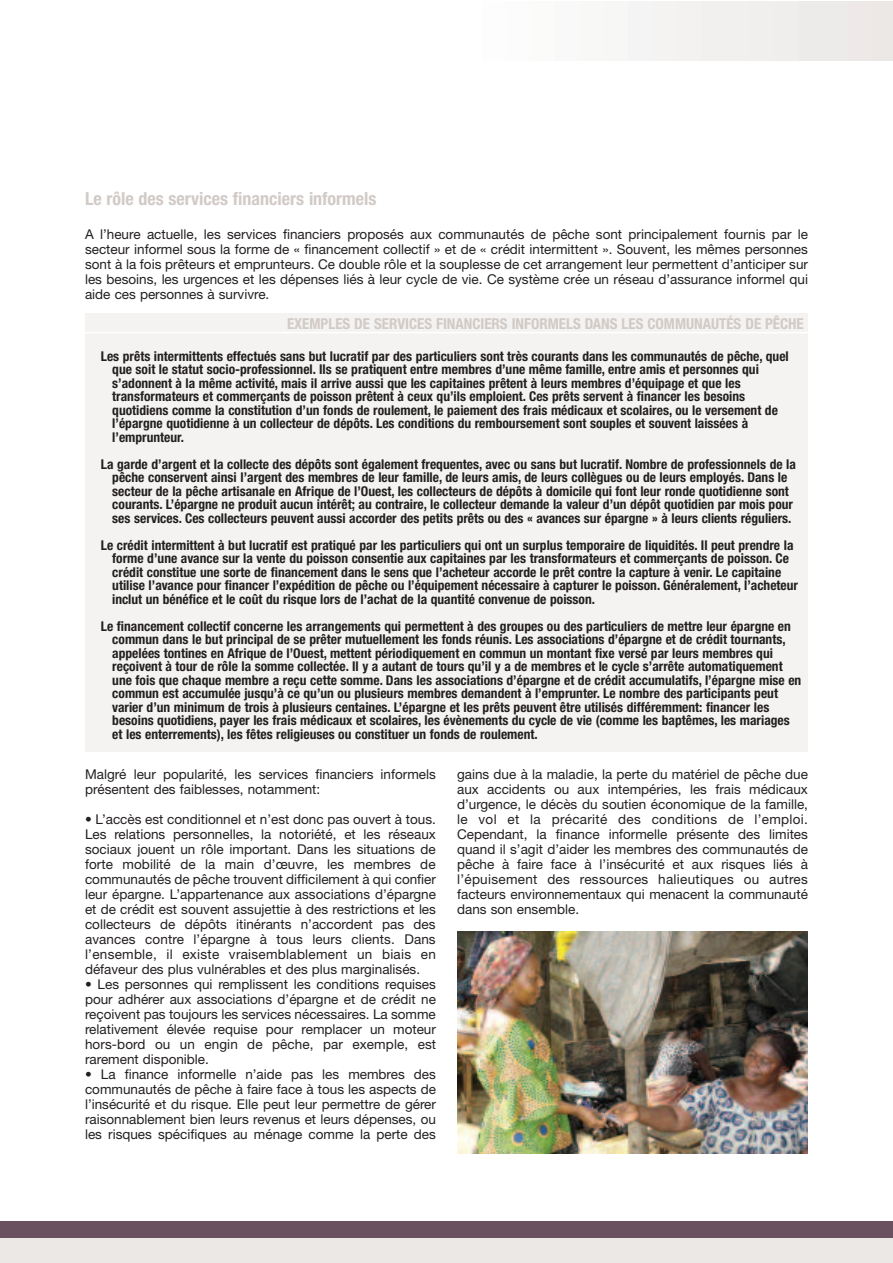
<style>
.page{position:relative;width:893px;height:1263px;background:#fff}
.page>*{position:absolute;margin:0;border:0;box-sizing:border-box;transform-origin:0 0}
.t1{font:700 condensed 18px "Helvetica Neue";color:#d1cac6}
.t2{font:700 condensed 15px "Helvetica Neue";color:#d1cac6}
.t3{font:700 condensed 13.5px/13.5px "Helvetica Neue";color:#231f20}
.t4{font:13.5px/15px "Helvetica Neue";color:#231f20;text-align:justify}
</style>
<div class="page">
<div style="left:0;top:1222px;width:892px;height:17px;background:#6b5260"></div>
<div style="left:0;top:1239px;width:892px;height:24px;background:#ebe8e6"></div>
<div style="left:876px;top:1px;width:12px;height:60px;background:#ebe8e6"></div>
<div style="left:852px;top:1px;width:12px;height:60px;background:#eee9e8"></div>
<div style="left:828px;top:1px;width:11px;height:60px;background:#edebe9"></div>
<div style="left:803px;top:1px;width:12px;height:60px;background:#edebea"></div>
<div style="left:779px;top:1px;width:11px;height:60px;background:#efeeec"></div>
<div style="left:755px;top:1px;width:11px;height:60px;background:#f0efed"></div>
<div style="left:730px;top:1px;width:12px;height:60px;background:#f1f0ee"></div>
<div style="left:706px;top:1px;width:11px;height:60px;background:#f1f0ef"></div>
<div style="left:681px;top:1px;width:12px;height:60px;background:#f3f2f1"></div>
<div style="left:657px;top:1px;width:12px;height:60px;background:#f4f3f2"></div>
<div style="left:633px;top:1px;width:11px;height:60px;background:#f5f4f4"></div>
<div style="left:608px;top:1px;width:12px;height:60px;background:#f7f7f6"></div>
<div style="left:584px;top:1px;width:11px;height:60px;background:#f8f8f7"></div>
<div style="left:560px;top:1px;width:11px;height:60px;background:#faf9f9"></div>
<div style="left:535px;top:1px;width:12px;height:60px;background:#fbfbfa"></div>
<div style="left:85px;top:314px;width:723px;height:437px;background:#f4f3f1"></div>
<hr style="left:85px;top:332px;width:723px;height:1px;background:#fff">
<img style="left:457px;top:932px;width:351px;height:222px">
<h1 class="t1" style="left:85px;top:192px;width:293px">Le rôle des services financiers informels</h1>
<p class="t4" style="left:85px;top:228px;width:725px">A l’heure actuelle, les services financiers proposés aux communautés de pêche sont principalement fournis par le secteur informel sous la forme de « financement collectif » et de « crédit intermittent ». Souvent, les mêmes personnes sont à la fois prêteurs et emprunteurs. Ce double rôle et la souplesse de cet arrangement leur permettent d’anticiper sur les besoins, les urgences et les dépenses liés à leur cycle de vie. Ce système crée un réseau d’assurance informel qui aide ces personnes à survivre.</p>
<p class="t2" style="left:287px;top:318px;width:518px">EXEMPLES DE SERVICES FINANCIERS INFORMELS DANS LES COMMUNAUTÉS DE PÊCHE</p>
<p class="t3" style="left:112px;top:350px;width:678px;text-indent:-11px">Les prêts intermittents effectués sans but lucratif par des particuliers sont très courants dans les communautés de pêche, quel que soit le statut socio-professionnel. Ils se pratiquent entre membres d’une même famille, entre amis et personnes qui s’adonnent à la même activité, mais il arrive aussi que les capitaines prêtent à leurs membres d’équipage et que les transformateurs et commerçants de poisson prêtent à ceux qu’ils emploient. Ces prêts servent à financer les besoins quotidiens comme la constitution d’un fonds de roulement, le paiement des frais médicaux et scolaires, ou le versement de l’épargne quotidienne à un collecteur de dépôts. Les conditions du remboursement sont souples et souvent laissées à l’emprunteur.</p>
<p class="t3" style="left:112px;top:458px;width:685px;text-indent:-11px">La garde d’argent et la collecte des dépôts sont également frequentes, avec ou sans but lucratif. Nombre de professionnels de la pêche conservent ainsi l’argent des membres de leur famille, de leurs amis, de leurs collègues ou de leurs employés. Dans le secteur de la pêche artisanale en Afrique de l’Ouest, les collecteurs de dépôts à domicile qui font leur ronde quotidienne sont courants. L’épargne ne produit aucun intérêt; au contraire, le collecteur demande la valeur d’un dépôt quotidien par mois pour ses services. Ces collecteurs peuvent aussi accorder des petits prêts ou des « avances sur épargne » à leurs clients réguliers.</p>
<p class="t3" style="left:112px;top:539px;width:687px;text-indent:-11px">Le crédit intermittent à but lucratif est pratiqué par les particuliers qui ont un surplus temporaire de liquidités. Il peut prendre la forme d’une avance sur la vente du poisson consentie aux capitaines par les transformateurs et commerçants de poisson. Ce crédit constitue une sorte de financement dans le sens que l’acheteur accorde le prêt contre la capture à venir. Le capitaine utilise l’avance pour financer l’expédition de pêche ou l’équipement nécessaire à capturer le poisson. Généralement, l’acheteur inclut un bénéfice et le coût du risque lors de l’achat de la quantité convenue de poisson.</p>
<p class="t3" style="left:112px;top:620px;width:691px;text-indent:-11px">Le financement collectif concerne les arrangements qui permettent à des groupes ou des particuliers de mettre leur épargne en commun dans le but principal de se prêter mutuellement les fonds réunis. Les associations d’épargne et de crédit tournants, appelées tontines en Afrique de l’Ouest, mettent périodiquement en commun un montant fixe versé par leurs membres qui reçoivent à tour de rôle la somme collectée. Il y a autant de tours qu’il y a de membres et le cycle s’arrête automatiquement une fois que chaque membre a reçu cette somme. Dans les associations d’épargne et de crédit accumulatifs, l’épargne mise en commun est accumulée jusqu’à ce qu’un ou plusieurs membres demandent à l’emprunter. Le nombre des participants peut varier d’un minimum de trois à plusieurs centaines. L’épargne et les prêts peuvent être utilisés différemment: financer les besoins quotidiens, payer les frais médicaux et scolaires, les évènements du cycle de vie (comme les baptêmes, les mariages et les enterrements), les fêtes religieuses ou constituer un fonds de roulement.</p>
<p class="t4" style="left:85px;top:768px;width:352px">Malgré leur popularité, les services financiers informels présentent des faiblesses, notamment:</p>
<p class="t4" style="left:85px;top:813px;width:352px">• L’accès est conditionnel et n’est donc pas ouvert à tous.<br>Les relations personnelles, la notoriété, et les réseaux sociaux jouent un rôle important. Dans les situations de forte mobilité de la main d’œuvre, les membres de communautés de pêche trouvent difficilement à qui confier leur épargne. L’appartenance aux associations d’épargne et de crédit est souvent assujettie à des restrictions et les collecteurs de dépôts itinérants n’accordent pas des avances contre l’épargne à tous leurs clients. Dans l’ensemble, il existe vraisemblablement un biais en défaveur des plus vulnérables et des plus marginalisés.</p>
<p class="t4" style="left:85px;top:978px;width:353px">• Les personnes qui remplissent les conditions requises pour adhérer aux associations d’épargne et de crédit ne reçoivent pas toujours les services nécessaires. La somme relativement élevée requise pour remplacer un moteur hors-bord ou un engin de pêche, par exemple, est rarement disponible.</p>
<p class="t4" style="left:85px;top:1068px;width:352px">• La finance informelle n’aide pas les membres des communautés de pêche à faire face à tous les aspects de l’insécurité et du risque. Elle peut leur permettre de gérer raisonnablement bien leurs revenus et leurs dépenses, ou les risques spécifiques au ménage comme la perte des</p>
<p class="t4" style="left:457px;top:768px;width:352px">gains due à la maladie, la perte du matériel de pêche due aux accidents ou aux intempéries, les frais médicaux d’urgence, le décès du soutien économique de la famille, le vol et la précarité des conditions de l’emploi.<br>Cependant, la finance informelle présente des limites quand il s’agit d’aider les membres des communautés de pêche à faire face à l’insécurité et aux risques liés à l’épuisement des ressources halieutiques ou autres facteurs environnementaux qui menacent la communauté dans son ensemble.</p>
</div>
